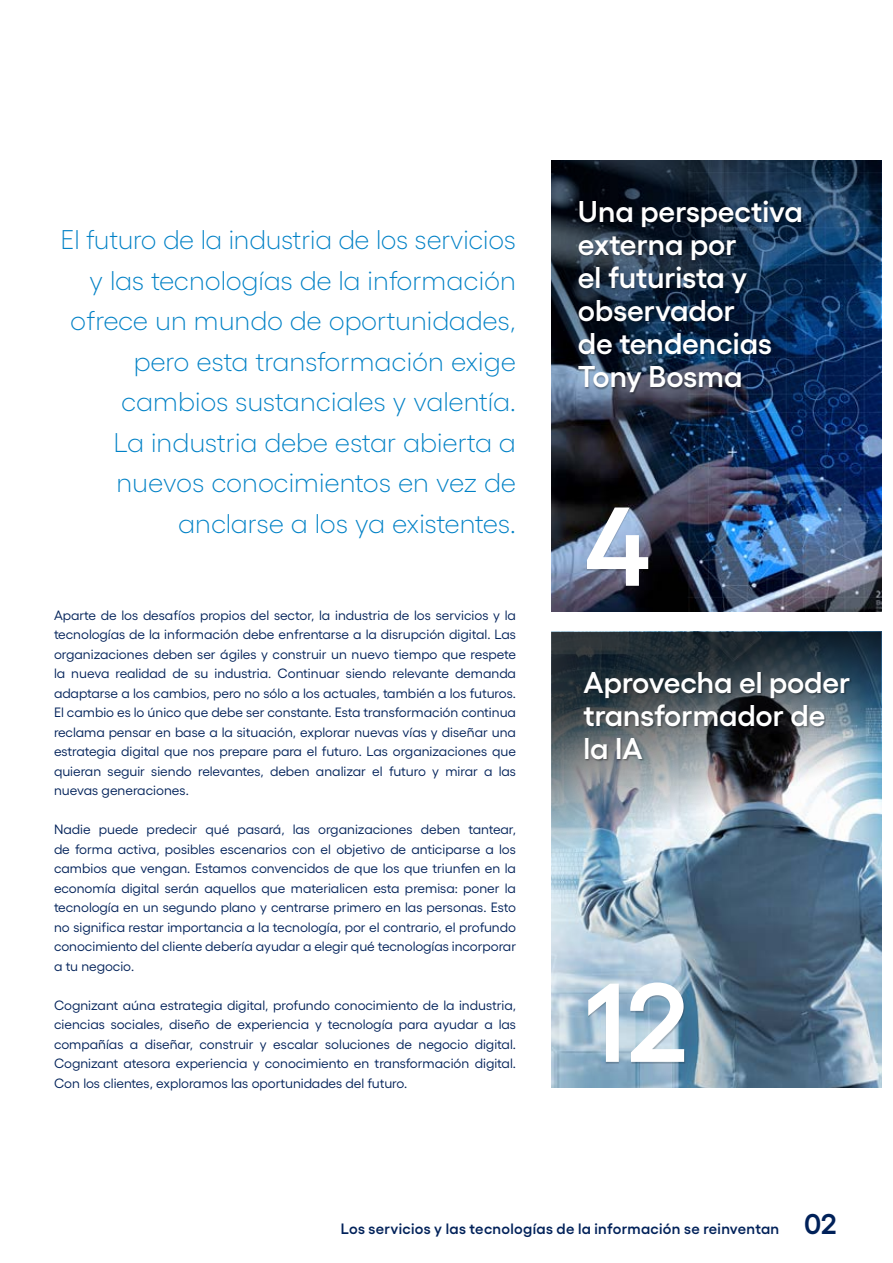
<style>
.page{position:relative;width:893px;height:1263px;background:#fff}
.page>*{position:absolute;margin:0;border:0;box-sizing:border-box;transform-origin:0 0}
.t1{font:600 111.75px "Gellix";color:#fff}
.t2{font:600 30px/33px "Gellix";color:#fff}
.t3{font:600 28.5px "Gellix";color:#002159}
.t4{font:300 27px/40.5px "Gellix";color:#0081c6;text-align:right}
.t5{font:600 15px "Gellix";letter-spacing:.02em;color:#002159}
.t6{font:13.5px/19.5px "Gellix";color:#002159;text-align:justify}
</style>
<div class="page">
<img style="left:551px;top:965px;width:330px;height:123px">
<img style="left:551px;top:161px;width:330px;height:450px">
<div style="left:588px;top:983px;width:98px;height:80px;background:#000;opacity:.2"></div>
<div style="left:586px;top:508px;width:64px;height:79px;background:#000;opacity:.2"></div>
<div style="left:578px;top:201px;width:226px;height:194px;background:#000;opacity:.35"></div>
<img style="left:551px;top:632px;width:330px;height:333px">
<div style="left:583px;top:672px;width:269px;height:89px;background:#000;opacity:.35"></div>
<p class="t4" style="left:61px;top:217px;width:457px">El futuro de la industria de los servicios y las tecnologías de la información ofrece un mundo de oportunidades, pero esta transformación exige cambios sustanciales y valentía.<br>La industria debe estar abierta a nuevos conocimientos en vez de anclarse a los ya existentes.</p>
<p class="t6" style="left:54px;top:604px;width:464px">Aparte de los desafíos propios del sector, la industria de los servicios y la tecnologías de la información debe enfrentarse a la disrupción digital. Las organizaciones deben ser ágiles y construir un nuevo tiempo que respete la nueva realidad de su industria. Continuar siendo relevante demanda adaptarse a los cambios, pero no sólo a los actuales, también a los futuros.<br>El cambio es lo único que debe ser constante. Esta transformación continua reclama pensar en base a la situación, explorar nuevas vías y diseñar una estrategia digital que nos prepare para el futuro. Las organizaciones que quieran seguir siendo relevantes, deben analizar el futuro y mirar a las nuevas generaciones.</p>
<p class="t6" style="left:54px;top:818px;width:464px">Nadie puede predecir qué pasará, las organizaciones deben tantear, de forma activa, posibles escenarios con el objetivo de anticiparse a los cambios que vengan. Estamos convencidos de que los que triunfen en la economía digital serán aquellos que materialicen esta premisa: poner la tecnología en un segundo plano y centrarse primero en las personas. Esto no significa restar importancia a la tecnología, por el contrario, el profundo conocimiento del cliente debería ayudar a elegir qué tecnologías incorporar a tu negocio.</p>
<p class="t6" style="left:54px;top:994px;width:464px">Cognizant aúna estrategia digital, profundo conocimiento de la industria, ciencias sociales, diseño de experiencia y tecnología para ayudar a las compañías a diseñar, construir y escalar soluciones de negocio digital.<br>Cognizant atesora experiencia y conocimiento en transformación digital.<br>Con los clientes, exploramos las oportunidades del futuro.</p>
<h2 class="t2" style="left:578px;top:192px;width:226px">Una perspectiva externa por<br>el futurista y observador<br>de tendencias<br>Tony Bosma</h2>
<h1 class="t1" style="left:585px;top:458px;width:68px">4</h1>
<h2 class="t2" style="left:584px;top:662px;width:268px">Aprovecha el poder transformador de la IA</h2>
<h1 class="t1" style="left:584px;top:934px;width:106px">12</h1>
<p class="t5" style="left:341px;top:1216px;width:440px">Los servicios y las tecnologías de la información se reinventan</p>
<h3 class="t3" style="left:804px;top:1201px;width:34px">02</h3>
</div>
